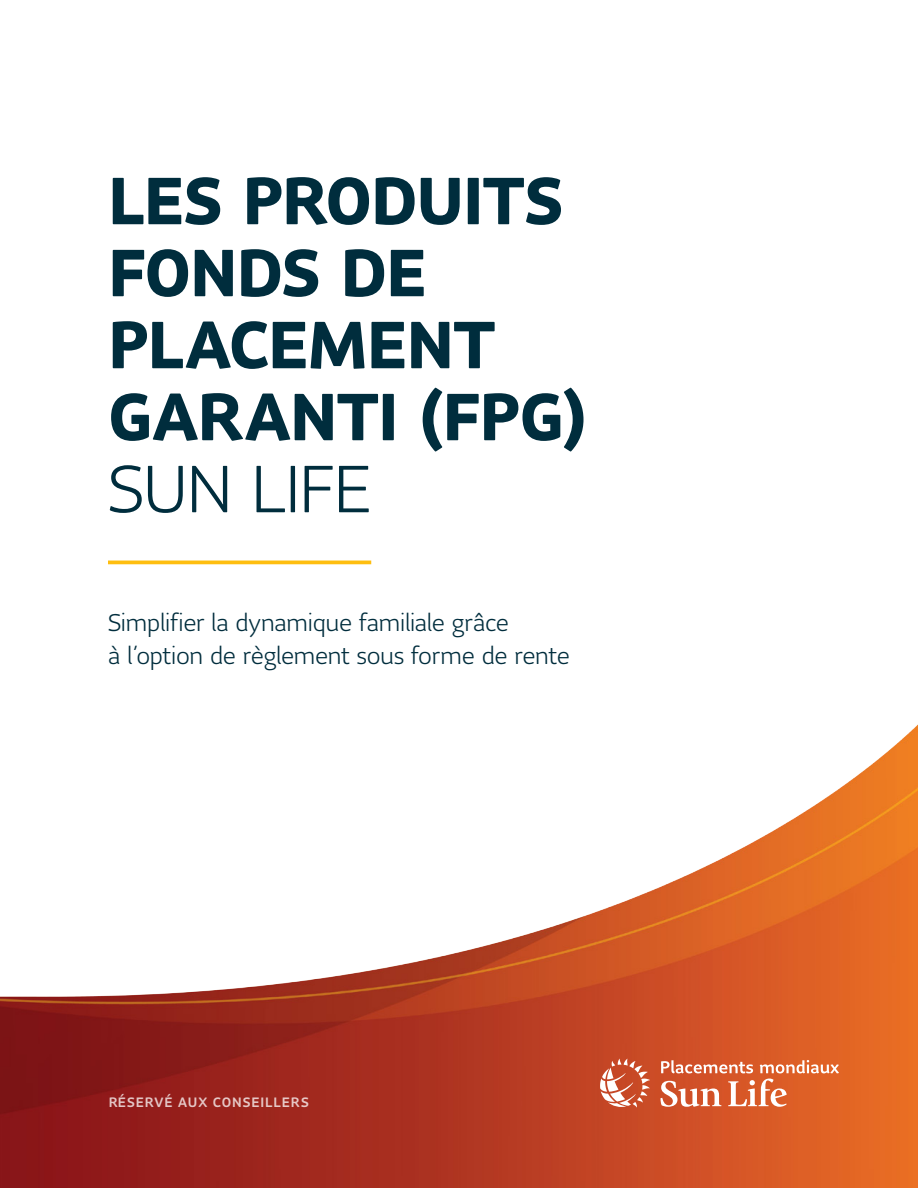
<style>
.page{position:relative;width:918px;height:1188px;background:#fff}
.page>*{position:absolute;margin:0;border:0;box-sizing:border-box;transform-origin:0 0}
.t1{font:700 66px/72px "Sun Life Sans";letter-spacing:-.02em;color:#002d3d}
.t2{font:300 66px "Sun Life Sans";letter-spacing:-.02em;color:#002d3d}
.t3{font:300 24px/33px "Sun Life Sans";letter-spacing:-.01em;color:#002d3d}
.t4{font:500 13.5px "Sun Life Sans";letter-spacing:.065em;color:#fff}
</style>
<div class="page">
<img style="left:0;top:724px;width:918px;height:464px">
<svg style="left:661px;top:1060px;width:92px;height:13px"></svg>
<svg style="left:760px;top:1060px;width:79px;height:13px"></svg>
<svg style="left:600px;top:1059px;width:50px;height:48px"></svg>
<svg style="left:661px;top:1081px;width:60px;height:26px"></svg>
<svg style="left:728px;top:1079px;width:59px;height:28px"></svg>
<hr style="left:108px;top:561px;width:263px;height:3px;background:#febe10">
<h1 class="t1" style="left:108px;top:164px;width:481px">LES PRODUITS<br>FONDS DE<br>PLACEMENT<br>GARANTI (FPG)</h1>
<h1 class="t2" style="left:108px;top:445px;width:266px">SUN LIFE</h1>
<p class="t3" style="left:108px;top:605px;width:463px">Simplifier la dynamique familiale grâce<br>à l’option de règlement sous forme de rente</p>
<p class="t4" style="left:108px;top:1093px;width:202px">RÉSERVÉ AUX CONSEILLERS</p>
</div>
